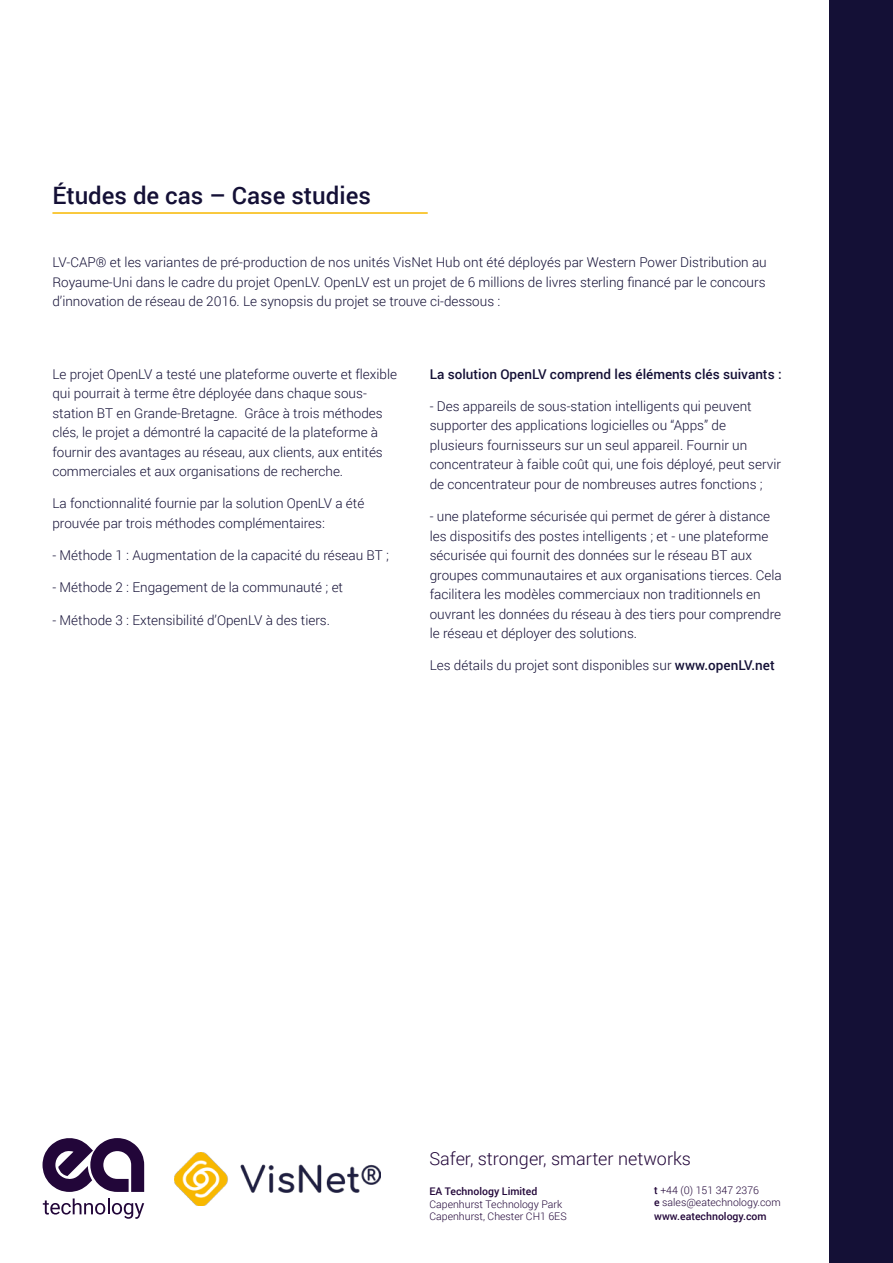
<style>
.page{position:relative;width:893px;height:1263px;background:#fff}
.page>*{position:absolute;margin:0;border:0;box-sizing:border-box;transform-origin:0 0}
.t1{font:500 24px "Roboto";color:#141036}
.t2{font:300 18px "Roboto";color:#220639}
.t3{font:300 13.5px/19.5px "Roboto";color:#141036}
.t4{font:500 13.5px "Roboto";color:#141036}
.t5{font:300 10.5px/12.6px "Roboto";color:#220639}
.t6{font:500 10.5px "Roboto";color:#220639}
.s1{font-weight:500}
</style>
<div class="page">
<div style="left:829px;top:0;width:64px;height:1263px;background:#141036"></div>
<svg style="left:43px;top:1138px;width:101px;height:54px"></svg>
<svg style="left:43px;top:1198px;width:101px;height:21px"></svg>
<img style="left:175px;top:1152px;width:206px;height:54px">
<hr style="left:52px;top:212px;width:376px;height:2px;background:#f8b800">
<h1 class="t1" style="left:52px;top:178px;width:320px">Études de cas – Case studies</h1>
<p class="t3" style="left:52px;top:252px;width:716px;text-align:justify">LV-CAP® et les variantes de pré-production de nos unités VisNet Hub ont été déployés par Western Power Distribution au Royaume-Uni dans le cadre du projet OpenLV. OpenLV est un projet de 6 millions de livres sterling financé par le concours d’innovation de réseau de 2016. Le synopsis du projet se trouve ci-dessous :</p>
<p class="t3" style="left:52px;top:364px;width:346px">Le projet OpenLV a testé une plateforme ouverte et flexible qui pourrait à terme être déployée dans chaque sous&shy;station BT en Grande-Bretagne. Grâce à trois méthodes clés, le projet a démontré la capacité de la plateforme à fournir des avantages au réseau, aux clients, aux entités commerciales et aux organisations de recherche.</p>
<p class="t3" style="left:52px;top:495px;width:313px">La fonctionnalité fournie par la solution OpenLV a été prouvée par trois méthodes complémentaires:</p>
<p class="t3" style="left:52px;top:545px;width:338px">- Méthode 1 : Augmentation de la capacité du réseau BT ;</p>
<p class="t3" style="left:52px;top:577px;width:292px">- Méthode 2 : Engagement de la communauté ; et</p>
<p class="t3" style="left:52px;top:610px;width:279px">- Méthode 3 : Extensibilité d’OpenLV à des tiers.</p>
<p class="t4" style="left:430px;top:364px;width:353px">La solution OpenLV comprend les éléments clés suivants :</p>
<p class="t3" style="left:430px;top:396px;width:353px">- Des appareils de sous-station intelligents qui peuvent supporter des applications logicielles ou “Apps” de plusieurs fournisseurs sur un seul appareil. Fournir un concentrateur à faible coût qui, une fois déployé, peut servir de concentrateur pour de nombreuses autres fonctions ;</p>
<p class="t3" style="left:430px;top:506px;width:354px">- une plateforme sécurisée qui permet de gérer à distance les dispositifs des postes intelligents ; et - une plateforme sécurisée qui fournit des données sur le réseau BT aux groupes communautaires et aux organisations tierces. Cela facilitera les modèles commerciaux non traditionnels en ouvrant les données du réseau à des tiers pour comprendre le réseau et déployer des solutions.</p>
<p class="t3" style="left:430px;top:655px;width:346px">Les détails du projet sont disponibles sur <span class="s1">www.openLV.net</span></p>
<h2 class="t2" style="left:429px;top:1146px;width:263px">Safer, stronger, smarter networks</h2>
<p class="t6" style="left:429px;top:1184px;width:109px">EA Technology Limited</p>
<p class="t5" style="left:429px;top:1197px;width:139px">Capenhurst Technology Park<br>Capenhurst, Chester CH1 6ES</p>
<p class="t5" style="left:654px;top:1183px;width:128px"><span class="s1">t</span> +44 (0) 151 347 2376<br><span class="s1">e</span> sales@eatechnology.com</p>
<p class="t6" style="left:654px;top:1209px;width:114px">www.eatechnology.com</p>
</div>
